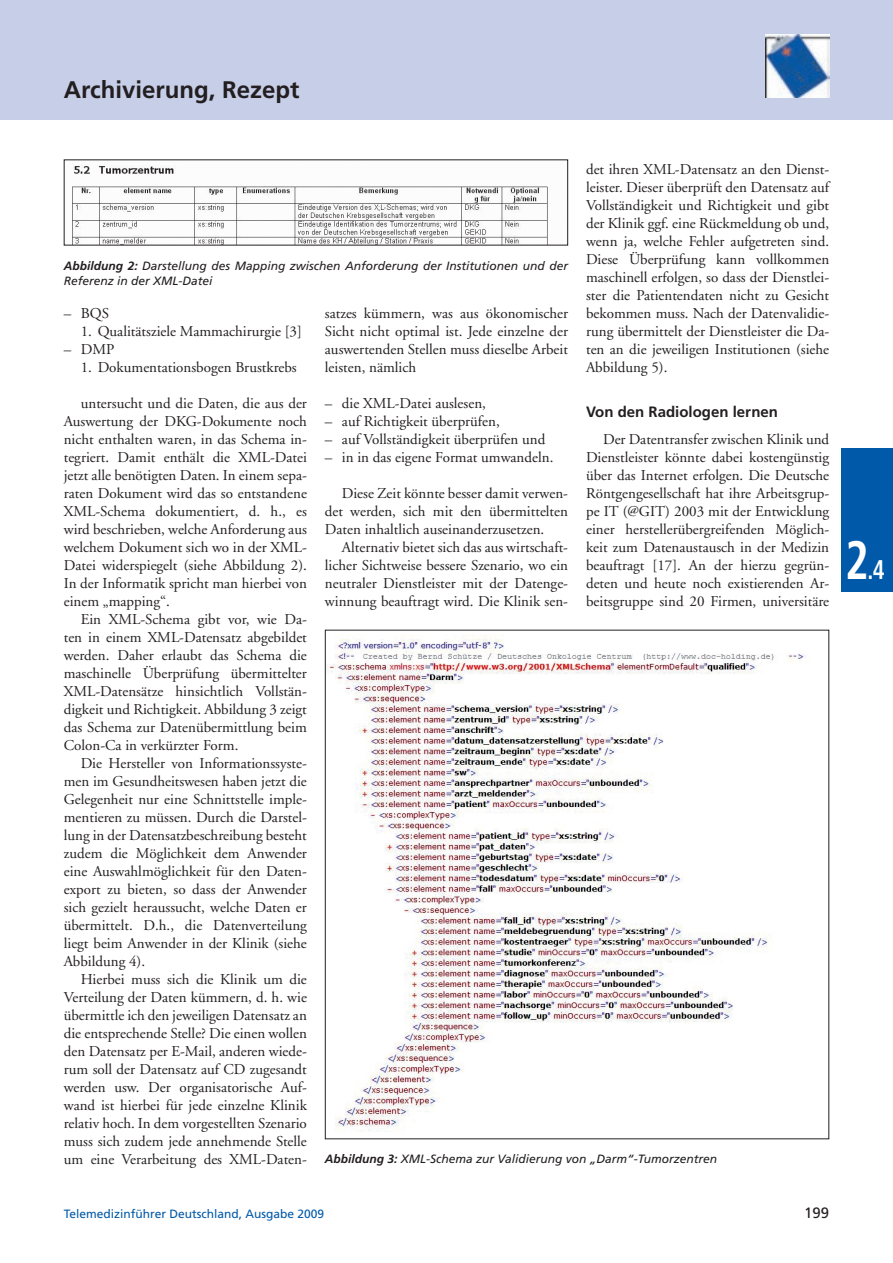
<style>
.page{position:relative;width:893px;height:1263px;background:#fff}
.page>*{position:absolute;margin:0;border:0;box-sizing:border-box;transform-origin:0 0}
.t1{font:700 condensed 27px "Frutiger";color:#fff;scale:.85 1}
.t2{font:700 24px "Frutiger";color:#231f20}
.t3{font:15px/18px "Adobe Garamond";color:#231f20;text-align:justify}
.t4{font:700 15px "Frutiger";color:#231f20}
.t5{font:15px "Frutiger";color:#231f20}
.t6{font:italic 12px/15px "Frutiger";color:#231f20}
.t7{font:12px "Frutiger";color:#0159a9}
.s1{font-weight:700}
.s2{font-size:54px}
</style>
<div class="page">
<div style="left:0;top:0;width:893px;height:119px;background:#c7cee8"></div>
<img style="left:765px;top:34px;width:64px;height:64px">
<div style="left:842px;top:448px;width:51px;height:143px;background:#0159a9"></div>
<img style="left:72px;top:165px;width:476px;height:78px">
<img style="left:327px;top:634px;width:479px;height:498px">
<h2 class="t2" style="left:64px;top:76px;width:237px">Archivierung, Rezept</h2>
<p class="t3" style="left:586px;top:160px;width:245px">det ihren XML-Datensatz an den Dienst&shy;leister. Dieser überprüft den Datensatz auf Vollständigkeit und Richtigkeit und gibt der Klinik ggf. eine Rückmeldung ob und, wenn ja, welche Fehler aufgetreten sind.<br>Diese Überprüfung kann vollkommen maschinell erfolgen, so dass der Dienstlei&shy;ster die Patientendaten nicht zu Gesicht bekommen muss. Nach der Datenvalidie&shy;rung übermittelt der Dienstleister die Da&shy;ten an die jeweiligen Institutionen (siehe Abbildung 5).</p>
<p class="t4" style="left:586px;top:403px;width:193px">Von den Radiologen lernen</p>
<p class="t3" style="left:586px;top:430px;width:245px;text-indent:17px">Der Datentransfer zwischen Klinik und Dienstleister könnte dabei kostengünstig über das Internet erfolgen. Die Deutsche Röntgengesellschaft hat ihre Arbeitsgrup&shy;pe IT (@GIT) 2003 mit der Entwicklung einer herstellerübergreifenden Möglich&shy;keit zum Datenaustausch in der Medizin beauftragt [17]. An der hierzu gegrün&shy;deten und heute noch existierenden Ar&shy;beitsgruppe sind 20 Firmen, universitäre</p>
<p class="t6" style="left:64px;top:258px;width:506px"><span class="s1">Abbildung 2:</span> Darstellung des Mapping zwischen Anforderung der Institutionen und der<br>Referenz in der XML-Datei</p>
<p class="t3" style="left:325px;top:304px;width:245px">satzes kümmern, was aus ökonomischer Sicht nicht optimal ist. Jede einzelne der auswertenden Stellen muss dieselbe Arbeit leisten, nämlich</p>
<p class="t3" style="left:325px;top:394px;width:163px">– die XML-Datei auslesen,</p>
<p class="t3" style="left:325px;top:412px;width:176px">– auf Richtigkeit überprüfen,</p>
<p class="t3" style="left:325px;top:430px;width:222px">– auf Vollständigkeit überprüfen und</p>
<p class="t3" style="left:325px;top:448px;width:230px">– in in das eigene Format umwandeln.</p>
<p class="t3" style="left:325px;top:484px;width:245px;text-indent:17px">Diese Zeit könnte besser damit verwen&shy;det werden, sich mit den übermittelten Daten inhaltlich auseinanderzusetzen.</p>
<p class="t3" style="left:325px;top:538px;width:245px;text-indent:17px">Alternativ bietet sich das aus wirtschaft&shy;licher Sichtweise bessere Szenario, wo ein neutraler Dienstleister mit der Datenge&shy;winnung beauftragt wird. Die Klinik sen-</p>
<p class="t3" style="left:64px;top:304px;width:47px">– BQS</p>
<p class="t3" style="left:81px;top:322px;width:223px">1. Qualitätsziele Mammachirurgie [3]</p>
<p class="t3" style="left:64px;top:340px;width:52px">– DMP</p>
<p class="t3" style="left:81px;top:358px;width:218px">1. Dokumentationsbogen Brustkrebs</p>
<p class="t3" style="left:64px;top:394px;width:245px;text-indent:17px">untersucht und die Daten, die aus der Auswertung der DKG-Dokumente noch nicht enthalten waren, in das Schema in&shy;tegriert. Damit enthält die XML-Datei jetzt alle benötigten Daten. In einem sepa&shy;raten Dokument wird das so entstandene XML-Schema dokumentiert, d. h., es wird beschrieben, welche Anforderung aus welchem Dokument sich wo in der XML-Datei widerspiegelt (siehe Abbildung 2).<br>In der Informatik spricht man hierbei von einem „mapping“.</p>
<p class="t3" style="left:64px;top:610px;width:245px;text-indent:17px">Ein XML-Schema gibt vor, wie Da&shy;ten in einem XML-Datensatz abgebildet werden. Daher erlaubt das Schema die maschinelle Überprüfung übermittelter XML-Datensätze hinsichtlich Vollstän&shy;digkeit und Richtigkeit. Abbildung 3 zeigt das Schema zur Datenübermittlung beim Colon-Ca in verkürzter Form.</p>
<p class="t3" style="left:64px;top:754px;width:245px;text-indent:17px">Die Hersteller von Informationssyste&shy;men im Gesundheitswesen haben jetzt die Gelegenheit nur eine Schnittstelle imple&shy;mentieren zu müssen. Durch die Darstel&shy;lung in der Datensatzbeschreibung besteht zudem die Möglichkeit dem Anwender eine Auswahlmöglichkeit für den Daten&shy;export zu bieten, so dass der Anwender sich gezielt heraussucht, welche Daten er übermittelt. D.h., die Datenverteilung liegt beim Anwender in der Klinik (siehe Abbildung 4).</p>
<p class="t3" style="left:64px;top:970px;width:245px;text-indent:17px">Hierbei muss sich die Klinik um die Verteilung der Daten kümmern, d. h. wie übermittle ich den jeweiligen Datensatz an die entsprechende Stelle? Die einen wollen den Datensatz per E-Mail, anderen wiede&shy;rum soll der Datensatz auf CD zugesandt werden usw. Der organisatorische Auf&shy;wand ist hierbei für jede einzelne Klinik relativ hoch. In dem vorgestellten Szenario muss sich zudem jede annehmende Stelle um eine Verarbeitung des XML-Daten-</p>
<p class="t6" style="left:325px;top:1151px;width:394px"><span class="s1">Abbildung 3:</span> XML-Schema zur Validierung von „Darm“-Tumorzentren</p>
<p class="t7" style="left:64px;top:1206px;width:262px">Telemedizinführer Deutschland, Ausgabe 2009</p>
<p class="t5" style="left:804px;top:1204px;width:27px">199</p>
<h1 class="t1" style="left:845px;top:553px;width:48px"><span class="s2">2</span>.4</h1>
</div>
